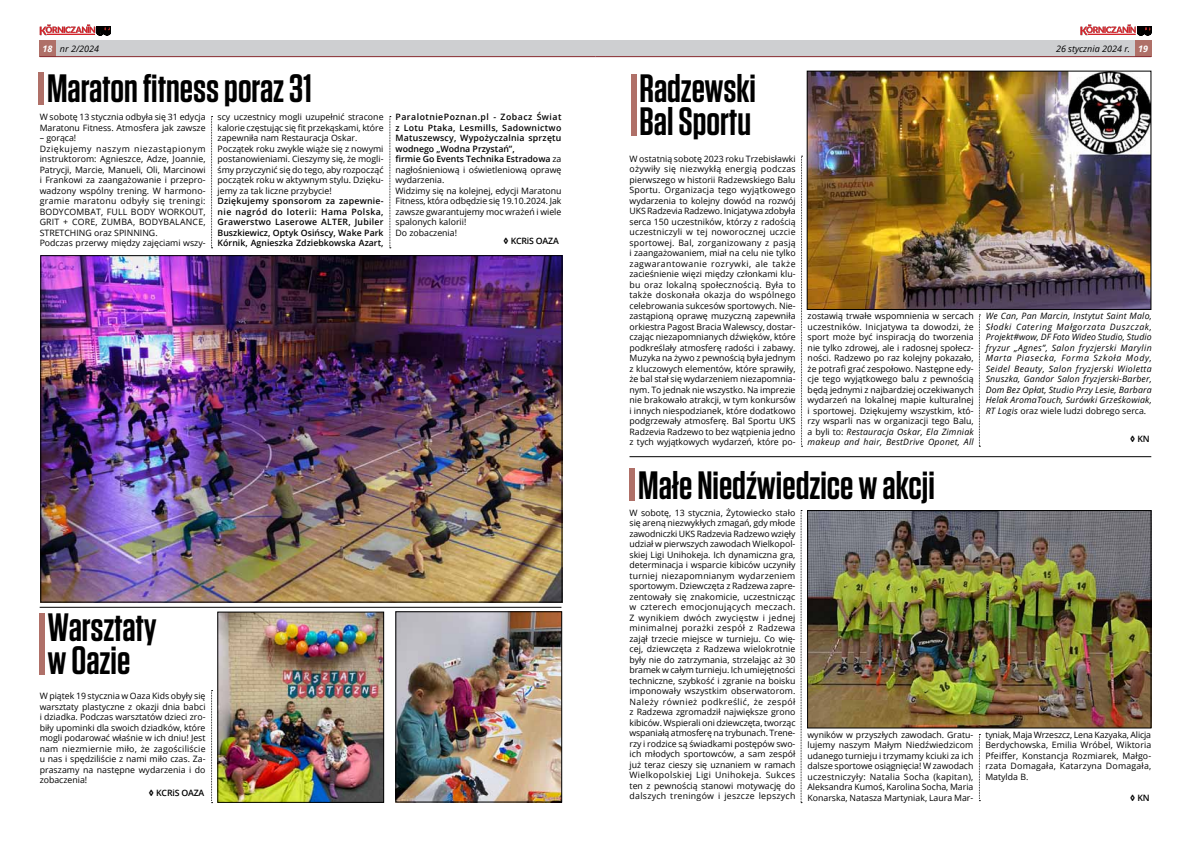
<style>
.page{position:relative;width:1191px;height:842px;background:#fff}
.page>*{position:absolute;margin:0;border:0;box-sizing:border-box;transform-origin:0 0}
.t1{font:600 39.5px/33px "Tungsten";color:#000}
.t2{font:italic 9px "Open Sans";color:#000}
.t3{font:8.8px/10.5px "Open Sans";color:#000;text-align:justify}
.t4{font:italic 8.8px/10.5px "Open Sans";letter-spacing:.02em;color:#000;text-align:justify}
.t5{font:600 8.8px/10.5px "Open Sans";color:#000;text-align:justify}
.t6{font:600 8.8px "Open Sans";letter-spacing:-.02em;color:#000}
.s1{font-weight:700;color:#fff}
.s2{font-weight:600}
.s3{font-weight:800}
.s4{font-style:italic}
.s5{font-style:normal}
</style>
<div class="page">
<svg style="left:390px;top:116px;width:1px;height:133px"></svg>
<div style="left:631px;top:75px;width:5px;height:61px;background:#af7068"></div>
<img style="left:809px;top:73px;width:340px;height:235px">
<div style="left:807px;top:71px;width:344px;height:239px;border:1px solid #000"></div>
<hr style="left:629px;top:456px;width:522px;height:1px;background:#000">
<div style="left:629px;top:469px;width:6px;height:32px;background:#af7068"></div>
<img style="left:809px;top:512px;width:340px;height:214px">
<div style="left:807px;top:510px;width:344px;height:218px;border:1px solid #000"></div>
<div style="left:38px;top:72px;width:6px;height:33px;background:#af7068"></div>
<img style="left:42px;top:257px;width:518px;height:344px">
<div style="left:39px;top:613px;width:6px;height:61px;background:#af7068"></div>
<img style="left:219px;top:614px;width:163px;height:187px">
<div style="left:217px;top:612px;width:167px;height:191px;border:1px solid #000"></div>
<img style="left:397px;top:613px;width:163px;height:187px">
<div style="left:395px;top:611px;width:167px;height:191px;border:1px solid #000"></div>
<hr style="left:40px;top:607px;width:521px;height:1px;background:#000">
<svg style="left:211px;top:116px;width:2px;height:133px"></svg>
<svg style="left:211px;top:690px;width:2px;height:113px"></svg>
<svg style="left:801px;top:156px;width:1px;height:291px"></svg>
<svg style="left:979px;top:315px;width:1px;height:132px"></svg>
<svg style="left:801px;top:510px;width:1px;height:293px"></svg>
<svg style="left:979px;top:734px;width:1px;height:67px"></svg>
<div style="left:55px;top:40px;width:540px;height:17px;background:#cecfd1"></div>
<div style="left:595px;top:40px;width:547px;height:17px;background:#cecfd1"></div>
<div style="left:40px;top:40px;width:16px;height:17px;background:#af7068"></div>
<div style="left:1135px;top:40px;width:16px;height:17px;background:#af7068"></div>
<hr style="left:595px;top:56px;width:556px;height:1px;background:#892b30">
<hr style="left:40px;top:56px;width:555px;height:1px;background:#892b30">
<svg style="left:1080px;top:24px;width:71px;height:11px"></svg>
<svg style="left:40px;top:24px;width:71px;height:11px"></svg>
<p class="t2" style="left:43px;top:43px;width:58px"><span class="s1">18</span> nr 2/2024</p>
<p class="t2" style="left:1056px;top:43px;width:93px">26 stycznia 2024 r. <span class="s1">19</span></p>
<h1 class="t1" style="left:47px;top:73px;width:266px">Maraton fitness poraz 31</h1>
<p class="t3" style="left:40px;top:111px;width:167px">W sobotę 13 stycznia odbyła się 31 edycja<br>Maratonu Fitness. Atmosfera jak zawsze</p>
<p class="t3" style="left:40px;top:132px;width:167px;text-align:left">– gorąca!<br>Dziękujemy naszym niezastąpionym instruktorom: Agnieszce, Adze, Joannie, Patrycji, Marcie, Manueli, Oli, Marcinowi i Frankowi za zaangażowanie i przepro&shy;wadzony wspólny trening. W harmono&shy;gramie maratonu odbyły się treningi:<br>BODYCOMBAT, FULL BODY WORKOUT, GRIT + CORE, ZUMBA, BODYBALANCE, STRETCHING oraz SPINNING.<br>Podczas przerwy między zajęciami wszy-</p>
<p class="t3" style="left:218px;top:111px;width:167px;text-align:left">scy uczestnicy mogli uzupełnić stracone kalorie częstując się fit przekąskami, które zapewniła nam Restauracja Oskar.<br>Początek roku zwykle wiąże się z nowymi postanowieniami. Cieszymy się, że mogli&shy;śmy przyczynić się do tego, aby rozpocząć początek roku w aktywnym stylu. Dzięku&shy;jemy za tak liczne przybycie!</p>
<p class="t5" style="left:218px;top:195px;width:167px">Dziękujemy sponsorom za zapewnie&shy;nie nagród do loterii: Hama Polska, Grawerstwo Laserowe ALTER, Jubiler Buszkiewicz, Optyk Osińscy, Wake Park Kórnik, Agnieszka Zdziebkowska Azart,</p>
<p class="t3" style="left:395px;top:111px;width:167px;text-align:left"><span class="s2">ParalotniePoznan.pl - Zobacz Świat z Lotu Ptaka, Lesmills, Sadownictwo<br>Matuszewscy, Wypożyczalnia sprzętu wodnego „Wodna Przystań”,<br>firmie Go Events Technika Estradowa</span> za nagłośnieniową i oświetleniową oprawę wydarzenia.<br>Widzimy się na kolejnej, edycji Maratonu<br>Fitness, która odbędzie się 19.10.2024. Jak zawsze gwarantujemy moc wrażeń i wiele spalonych kalorii!<br>Do zobaczenia!</p>
<p class="t6" style="left:503px;top:234px;width:57px"><span class="s3">◊</span> KCRiS OAZA</p>
<h1 class="t1" style="left:47px;top:612px;width:111px">Warsztaty w Oazie</h1>
<p class="t3" style="left:40px;top:690px;width:167px">W piątek 19 stycznia w Oaza Kids obyły się warsztaty plastyczne z okazji dnia babci i dziadka. Podczas warsztatów dzieci zro&shy;biły upominki dla swoich dziadków, które mogli podarować właśnie w ich dniu! Jest nam niezmiernie miło, że zagościliście u nas i spędziliście z nami miło czas. Za&shy;praszamy na następne wydarzenia i do zobaczenia!</p>
<p class="t6" style="left:149px;top:787px;width:57px"><span class="s3">◊</span> KCRiS OAZA</p>
<h1 class="t1" style="left:639px;top:73px;width:118px">Radzewski<br>Bal Sportu</h1>
<p class="t3" style="left:629px;top:153px;width:168px">W ostatnią sobotę 2023 roku Trzebisławki ożywiły się niezwykłą energią podczas pierwszego w historii Radzewskiego Balu Sportu. Organizacja tego wyjątkowego wydarzenia to kolejny dowód na rozwój UKS Radzevia Radzewo. Inicjatywa zdobyła serca 150 uczestników, którzy z radością uczestniczyli w tej noworocznej uczcie sportowej. Bal, zorganizowany z pasją i zaangażowaniem, miał na celu nie tylko zagwarantowanie rozrywki, ale także zacieśnienie więzi między członkami klu&shy;bu oraz lokalną społecznością. Była to także doskonała okazja do wspólnego celebrowania sukcesów sportowych. Nie&shy;zastąpioną oprawę muzyczną zapewniła orkiestra Pagost Bracia Walewscy, dostar&shy;czając niezapomnianych dźwięków, które podkreślały atmosferę radości i zabawy.<br>Muzyka na żywo z pewnością była jednym z kluczowych elementów, które sprawiły, że bal stał się wydarzeniem niezapomnia&shy;nym. To jednak nie wszystko. Na imprezie nie brakowało atrakcji, w tym konkursów i innych niespodzianek, które dodatkowo podgrzewały atmosferę. Bal Sportu UKS Radzevia Radzewo to bez wątpienia jedno z tych wyjątkowych wydarzeń, które po-</p>
<p class="t3" style="left:807px;top:311px;width:168px">zostawią trwałe wspomnienia w sercach uczestników. Inicjatywa ta dowodzi, że sport może być inspiracją do tworzenia nie tylko zdrowej, ale i radosnej społecz&shy;ności. Radzewo po raz kolejny pokazało, że potrafi grać zespołowo. Następne edy&shy;cje tego wyjątkowego balu z pewnością będą jednymi z najbardziej oczekiwanych wydarzeń na lokalnej mapie kulturalnej i sportowej. Dziękujemy wszystkim, któ&shy;rzy wsparli nas w organizacji tego Balu, a byli to: <span class="s4">Restauracja Oskar, Ela Zimniak makeup and hair, BestDrive Oponet, All</span></p>
<p class="t4" style="left:985px;top:311px;width:168px">We Can, Pan Marcin, Instytut Saint Malo, Słodki Catering Małgorzata Duszczak, Projekt#wow, DF Foto Wideo Studio, Studio fryzur „Agnes”, Salon fryzjerski Marylin Marta Piasecka, Forma Szkoła Mody, Seidel Beauty, Salon fryzjerski Wioletta Snuszka, Gandor Salon fryzjerski-Barber, Dom Bez Opłat, Studio Przy Lesie, Barbara Helak AromaTouch, Surówki Grześkowiak, RT Logis <span class="s5">oraz wiele ludzi dobrego serca.</span></p>
<p class="t5" style="left:1130px;top:433px;width:21px"><span class="s3">◊</span> KN</p>
<h1 class="t1" style="left:638px;top:469px;width:298px">Małe Niedźwiedzice w akcji</h1>
<p class="t3" style="left:629px;top:507px;width:167px">W sobotę, 13 stycznia, Żytowiecko stało się areną niezwykłych zmagań, gdy młode zawodniczki UKS Radzevia Radzewo wzięły udział w pierwszych zawodach Wielkopol&shy;skiej Ligi Unihokeja. Ich dynamiczna gra, determinacja i wsparcie kibiców uczyniły turniej niezapomnianym wydarzeniem sportowym. Dziewczęta z Radzewa zapre&shy;zentowały się znakomicie, uczestnicząc w czterech emocjonujących meczach.<br>Z wynikiem dwóch zwycięstw i jednej minimalnej porażki zespół z Radzewa zajął trzecie miejsce w turnieju. Co wię&shy;cej, dziewczęta z Radzewa wielokrotnie były nie do zatrzymania, strzelając aż 30 bramek w całym turnieju. Ich umiejętności techniczne, szybkość i zgranie na boisku imponowały wszystkim obserwatorom.<br>Należy również podkreślić, że zespół z Radzewa zgromadził największe grono kibiców. Wspierali oni dziewczęta, tworząc wspaniałą atmosferę na trybunach. Trene&shy;rzy i rodzice są świadkami postępów swo&shy;ich młodych sportowców, a sam zespół już teraz cieszy się uznaniem w ramach Wielkopolskiej Ligi Unihokeja. Sukces ten z pewnością stanowi motywację do dalszych treningów i jeszcze lepszych</p>
<p class="t3" style="left:807px;top:729px;width:167px">wyników w przyszłych zawodach. Gratu&shy;lujemy naszym Małym Niedźwiedzicom udanego turnieju i trzymamy kciuki za ich dalsze sportowe osiągnięcia! W zawodach uczestniczyły: Natalia Socha (kapitan), Aleksandra Kumoś, Karolina Socha, Maria Konarska, Natasza Martyniak, Laura Mar-</p>
<p class="t3" style="left:985px;top:729px;width:167px">tyniak, Maja Wrzeszcz, Lena Kazyaka, Alicja Berdychowska, Emilia Wróbel, Wiktoria Pfeiffer, Konstancja Rozmiarek, Małgo&shy;rzata Domagała, Katarzyna Domagała, Matylda B.</p>
<p class="t5" style="left:1130px;top:792px;width:21px"><span class="s3">◊</span> KN</p>
</div>
